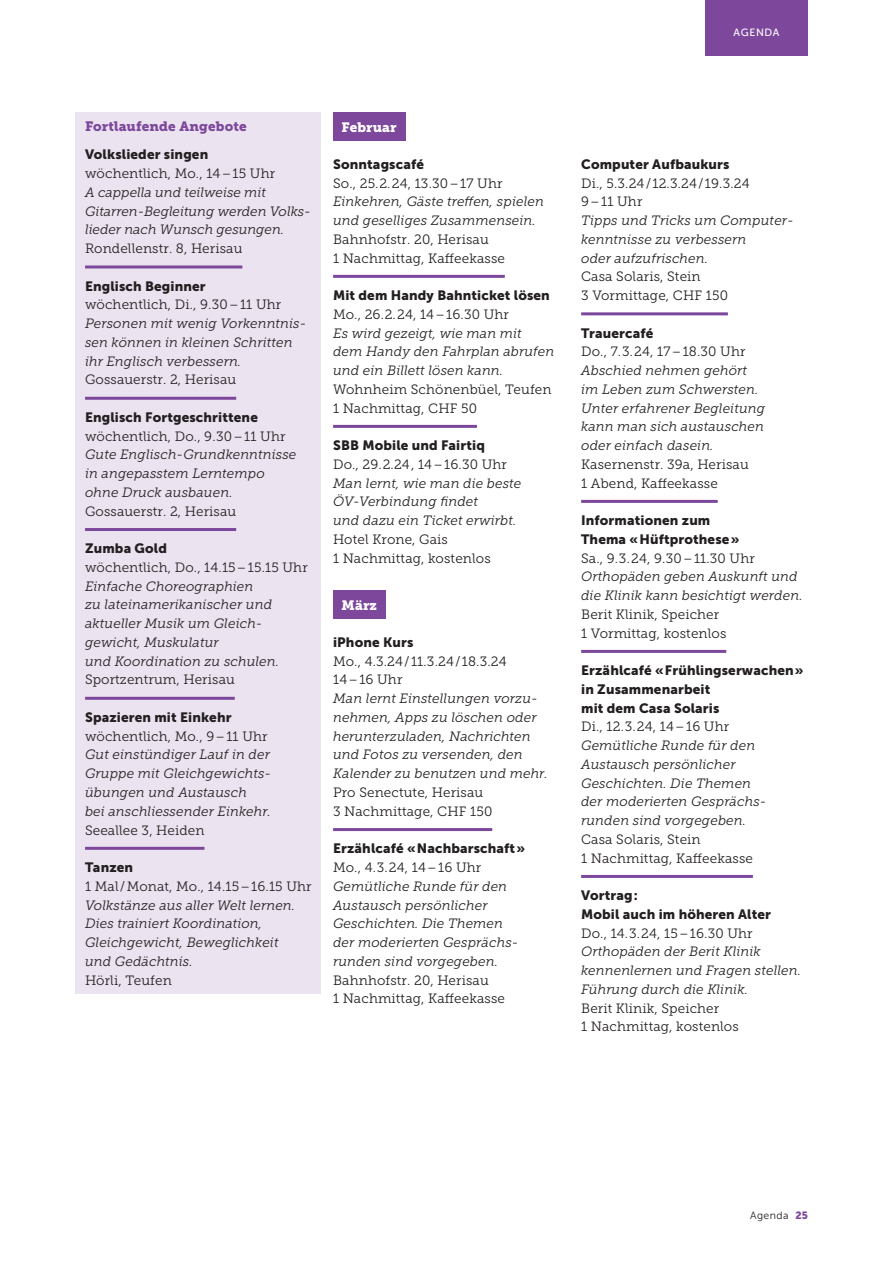
<style>
.page{position:relative;width:893px;height:1263px;background:#fff}
.page>*{position:absolute;margin:0;border:0;box-sizing:border-box;transform-origin:0 0}
.Agenda_Veranstaltung{font:italic 13.5px/18.8px "Museo Slab 300";letter-spacing:.01em;color:#231f20}
.Agenda_Veranstaltung-2{font:13.5px "Museo Slab 300";letter-spacing:.01em;color:#231f20}
.Agenda_Veranstaltung-3{font:13.5px/18.8px "Museo Sans 900";letter-spacing:.01em;color:#231f20}
.Zwischentitel{font:13.5px "Museo Slab 900";letter-spacing:.01em;color:#7d489c}
.Zwischentitel-2{font:13.5px "Museo Slab 900";letter-spacing:.01em;color:#fff}
.t1{font:10.5px "Museo Sans 300";letter-spacing:.04em;color:#231f20}
.t2{font:10.5px "Museo Sans 500";letter-spacing:.06em;color:#fff}
.s1{font-family:"Museo Sans 900";color:#7d489c}
</style>
<div class="page">
<div style="left:705px;top:0;width:103px;height:56px;background:#7d489c"></div>
<hr style="left:333px;top:275px;width:172px;height:3px;background:#7d489c">
<hr style="left:333px;top:425px;width:144px;height:3px;background:#7d489c">
<hr style="left:333px;top:828px;width:159px;height:3px;background:#7d489c">
<hr style="left:581px;top:312px;width:147px;height:3px;background:#7d489c">
<hr style="left:581px;top:500px;width:137px;height:3px;background:#7d489c">
<hr style="left:581px;top:650px;width:145px;height:3px;background:#7d489c">
<hr style="left:581px;top:875px;width:172px;height:3px;background:#7d489c">
<div style="left:333px;top:112px;width:72px;height:29px;background:#7d489c"></div>
<div style="left:333px;top:591px;width:53px;height:28px;background:#7d489c"></div>
<div style="left:76px;top:113px;width:245px;height:881px;background:#ebe3f0"></div>
<hr style="left:85px;top:265px;width:157px;height:3px;background:#7d489c">
<hr style="left:85px;top:397px;width:151px;height:3px;background:#7d489c">
<hr style="left:85px;top:528px;width:151px;height:3px;background:#7d489c">
<hr style="left:85px;top:697px;width:150px;height:3px;background:#7d489c">
<hr style="left:85px;top:847px;width:119px;height:3px;background:#7d489c">
<p class="t2" style="left:734px;top:27px;width:47px">AGENDA</p>
<p class="Zwischentitel" style="left:85px;top:119px;width:163px">Fortlaufende Angebote</p>
<p class="Agenda_Veranstaltung-3" style="left:85px;top:145px;width:125px">Volkslieder singen</p>
<p class="Agenda_Veranstaltung-2" style="left:85px;top:166px;width:192px">wöchentlich, Mo., 14–15 Uhr</p>
<p class="Agenda_Veranstaltung" style="left:85px;top:183px;width:223px">A cappella und teilweise mit<br>Gitarren-Begleitung werden Volks-- lieder nach Wunsch gesungen.</p>
<p class="Agenda_Veranstaltung-2" style="left:85px;top:241px;width:159px">Rondellenstr. 8, Herisau</p>
<p class="Agenda_Veranstaltung-3" style="left:85px;top:276px;width:122px">Englisch Beginner</p>
<p class="Agenda_Veranstaltung-2" style="left:85px;top:297px;width:198px">wöchentlich, Di., 9.30–11 Uhr</p>
<p class="Agenda_Veranstaltung" style="left:85px;top:314px;width:223px">Personen mit wenig Vorkenntnis&shy;sen können in kleinen Schritten ihr Englisch verbessern.</p>
<p class="Agenda_Veranstaltung-2" style="left:85px;top:372px;width:153px">Gossauerstr. 2, Herisau</p>
<p class="Agenda_Veranstaltung-3" style="left:85px;top:408px;width:174px">Englisch Fortgeschrittene</p>
<p class="Agenda_Veranstaltung-2" style="left:85px;top:429px;width:202px">wöchentlich, Do., 9.30–11 Uhr</p>
<p class="Agenda_Veranstaltung" style="left:85px;top:445px;width:213px">Gute Englisch- Grundkenntnisse in angepasstem Lerntempo ohne Druck ausbauen.</p>
<p class="Agenda_Veranstaltung-2" style="left:85px;top:504px;width:153px">Gossauerstr. 2, Herisau</p>
<p class="Agenda_Veranstaltung-3" style="left:85px;top:539px;width:83px">Zumba Gold</p>
<p class="Agenda_Veranstaltung-2" style="left:85px;top:560px;width:224px">wöchentlich, Do., 14.15–15.15 Uhr</p>
<p class="Agenda_Veranstaltung" style="left:85px;top:577px;width:196px">Einfache Choreographien<br>zu lateinamerikanischer und aktueller Musik um Gleich-- gewicht, Muskulatur<br>und Koordination zu schulen.</p>
<p class="Agenda_Veranstaltung-2" style="left:85px;top:672px;width:151px">Sportzentrum, Herisau</p>
<p class="Agenda_Veranstaltung-3" style="left:85px;top:708px;width:148px">Spazieren mit Einkehr</p>
<p class="Agenda_Veranstaltung-2" style="left:85px;top:729px;width:184px">wöchentlich, Mo., 9–11 Uhr</p>
<p class="Agenda_Veranstaltung" style="left:85px;top:745px;width:188px">Gut einstündiger Lauf in der<br>Gruppe mit Gleichgewichts&shy;übungen und Austausch<br>bei anschliessender Einkehr.</p>
<p class="Agenda_Veranstaltung-2" style="left:85px;top:822px;width:121px">Seeallee 3, Heiden</p>
<p class="Agenda_Veranstaltung-3" style="left:85px;top:858px;width:50px">Tanzen</p>
<p class="Agenda_Veranstaltung-2" style="left:85px;top:879px;width:228px">1 Mal/Monat, Mo., 14.15–16.15 Uhr</p>
<p class="Agenda_Veranstaltung" style="left:85px;top:895px;width:212px">Volkstänze aus aller Welt lernen.<br>Dies trainiert Koordination,<br>Gleichgewicht, Beweglichkeit und Gedächtnis.</p>
<p class="Agenda_Veranstaltung-2" style="left:85px;top:972px;width:88px">Hörli, Teufen</p>
<p class="Zwischentitel-2" style="left:342px;top:119px;width:57px">Februar</p>
<p class="Agenda_Veranstaltung-3" style="left:333px;top:155px;width:92px">Sonntagscafé</p>
<p class="Agenda_Veranstaltung-2" style="left:333px;top:175px;width:171px">So., 25.2.24, 13.30–17 Uhr</p>
<p class="Agenda_Veranstaltung" style="left:333px;top:192px;width:212px">Einkehren, Gäste treffen, spielen und geselliges Zusammensein.</p>
<p class="Agenda_Veranstaltung-2" style="left:333px;top:232px;width:157px">Bahnhofstr. 20, Herisau</p>
<p class="Agenda_Veranstaltung-2" style="left:333px;top:250px;width:173px">1 Nachmittag, Kaffeekasse</p>
<p class="Agenda_Veranstaltung-3" style="left:333px;top:286px;width:218px">Mit dem Handy Bahnticket lösen</p>
<p class="Agenda_Veranstaltung-2" style="left:333px;top:307px;width:177px">Mo., 26.2.24, 14–16.30 Uhr</p>
<p class="Agenda_Veranstaltung" style="left:333px;top:324px;width:223px">Es wird gezeigt, wie man mit dem Handy den Fahrplan abrufen und ein Billett lösen kann.</p>
<p class="Agenda_Veranstaltung-2" style="left:333px;top:382px;width:220px">Wohnheim Schönenbüel, Teufen</p>
<p class="Agenda_Veranstaltung-2" style="left:333px;top:400px;width:145px">1 Nachmittag, CHF 50</p>
<p class="Agenda_Veranstaltung-3" style="left:333px;top:436px;width:153px">SBB Mobile und Fairtiq</p>
<p class="Agenda_Veranstaltung-2" style="left:333px;top:457px;width:175px">Do., 29.2.24, 14–16.30 Uhr</p>
<p class="Agenda_Veranstaltung" style="left:333px;top:474px;width:190px">Man lernt, wie man die beste<br>ÖV-Verbindung findet<br>und dazu ein Ticket erwirbt.</p>
<p class="Agenda_Veranstaltung-2" style="left:333px;top:532px;width:116px">Hotel Krone, Gais</p>
<p class="Agenda_Veranstaltung-2" style="left:333px;top:550px;width:159px">1 Nachmittag, kostenlos</p>
<p class="Zwischentitel-2" style="left:342px;top:597px;width:37px">März</p>
<p class="Agenda_Veranstaltung-3" style="left:333px;top:633px;width:82px">iPhone Kurs</p>
<p class="Agenda_Veranstaltung-2" style="left:333px;top:654px;width:175px">Mo., 4.3.24/11.3.24/18.3.24</p>
<p class="Agenda_Veranstaltung-2" style="left:333px;top:672px;width:71px">14–16 Uhr</p>
<p class="Agenda_Veranstaltung" style="left:333px;top:689px;width:216px">Man lernt Einstellungen vorzu&shy;nehmen, Apps zu löschen oder herunterzuladen, Nachrichten und Fotos zu versenden, den<br>Kalender zu benutzen und mehr.</p>
<p class="Agenda_Veranstaltung-2" style="left:333px;top:785px;width:152px">Pro Senectute, Herisau</p>
<p class="Agenda_Veranstaltung-2" style="left:333px;top:804px;width:161px">3 Nachmittage, CHF 150</p>
<p class="Agenda_Veranstaltung-3" style="left:333px;top:839px;width:193px">Erzählcafé «Nachbarschaft»</p>
<p class="Agenda_Veranstaltung-2" style="left:333px;top:860px;width:150px">Mo., 4.3.24, 14–16 Uhr</p>
<p class="Agenda_Veranstaltung" style="left:333px;top:877px;width:183px">Gemütliche Runde für den<br>Austausch persönlicher<br>Geschichten. Die Themen der moderierten Gesprächs-- runden sind vorgegeben.</p>
<p class="Agenda_Veranstaltung-2" style="left:333px;top:972px;width:157px">Bahnhofstr. 20, Herisau</p>
<p class="Agenda_Veranstaltung-2" style="left:333px;top:991px;width:173px">1 Nachmittag, Kaffeekasse</p>
<p class="Agenda_Veranstaltung-3" style="left:581px;top:155px;width:150px">Computer Aufbaukurs</p>
<p class="Agenda_Veranstaltung-2" style="left:581px;top:175px;width:170px">Di., 5.3.24/12.3.24/19.3.24</p>
<p class="Agenda_Veranstaltung-2" style="left:581px;top:194px;width:63px">9–11 Uhr</p>
<p class="Agenda_Veranstaltung" style="left:581px;top:211px;width:214px">Tipps und Tricks um Computer&shy;kenntnisse zu verbessern<br>oder aufzufrischen.</p>
<p class="Agenda_Veranstaltung-2" style="left:581px;top:269px;width:121px">Casa Solaris, Stein</p>
<p class="Agenda_Veranstaltung-2" style="left:581px;top:288px;width:148px">3 Vormittage, CHF 150</p>
<p class="Agenda_Veranstaltung-3" style="left:581px;top:323px;width:74px">Trauercafé</p>
<p class="Agenda_Veranstaltung-2" style="left:581px;top:344px;width:166px">Do., 7.3.24, 17–18.30 Uhr</p>
<p class="Agenda_Veranstaltung" style="left:581px;top:361px;width:185px">Abschied nehmen gehört im Leben zum Schwersten.<br>Unter erfahrener Begleitung kann man sich austauschen oder einfach dasein.</p>
<p class="Agenda_Veranstaltung-2" style="left:581px;top:457px;width:169px">Kasernenstr. 39a, Herisau</p>
<p class="Agenda_Veranstaltung-2" style="left:581px;top:475px;width:138px">1 Abend, Kaffeekasse</p>
<p class="Agenda_Veranstaltung-3" style="left:581px;top:511px;width:160px">Informationen zum<br>Thema «Hüftprothese»</p>
<p class="Agenda_Veranstaltung-2" style="left:581px;top:551px;width:175px">Sa., 9.3.24, 9.30–11.30 Uhr</p>
<p class="Agenda_Veranstaltung" style="left:581px;top:567px;width:223px">Orthopäden geben Auskunft und die Klinik kann besichtigt werden.</p>
<p class="Agenda_Veranstaltung-2" style="left:581px;top:607px;width:140px">Berit Klinik, Speicher</p>
<p class="Agenda_Veranstaltung-2" style="left:581px;top:626px;width:147px">1 Vormittag, kostenlos</p>
<p class="Agenda_Veranstaltung-3" style="left:581px;top:661px;width:224px">Erzählcafé «Frühlingserwachen» in Zusammenarbeit<br>mit dem Casa Solaris</p>
<p class="Agenda_Veranstaltung-2" style="left:581px;top:719px;width:150px">Di., 12.3.24, 14–16 Uhr</p>
<p class="Agenda_Veranstaltung" style="left:581px;top:736px;width:183px">Gemütliche Runde für den<br>Austausch persönlicher<br>Geschichten. Die Themen der moderierten Gesprächs-- runden sind vorgegeben.</p>
<p class="Agenda_Veranstaltung-2" style="left:581px;top:832px;width:121px">Casa Solaris, Stein</p>
<p class="Agenda_Veranstaltung-2" style="left:581px;top:850px;width:173px">1 Nachmittag, Kaffeekasse</p>
<p class="Agenda_Veranstaltung-3" style="left:581px;top:886px;width:191px">Vortrag:<br>Mobil auch im höheren Alter</p>
<p class="Agenda_Veranstaltung-2" style="left:581px;top:925px;width:173px">Do., 14.3.24, 15–16.30 Uhr</p>
<p class="Agenda_Veranstaltung" style="left:581px;top:942px;width:221px">Orthopäden der Berit Klinik kennenlernen und Fragen stellen.<br>Führung durch die Klinik.</p>
<p class="Agenda_Veranstaltung-2" style="left:581px;top:1000px;width:140px">Berit Klinik, Speicher</p>
<p class="Agenda_Veranstaltung-2" style="left:581px;top:1019px;width:159px">1 Nachmittag, kostenlos</p>
<p class="t1" style="left:750px;top:1209px;width:59px">Agenda <span class="s1">25</span></p>
</div>
